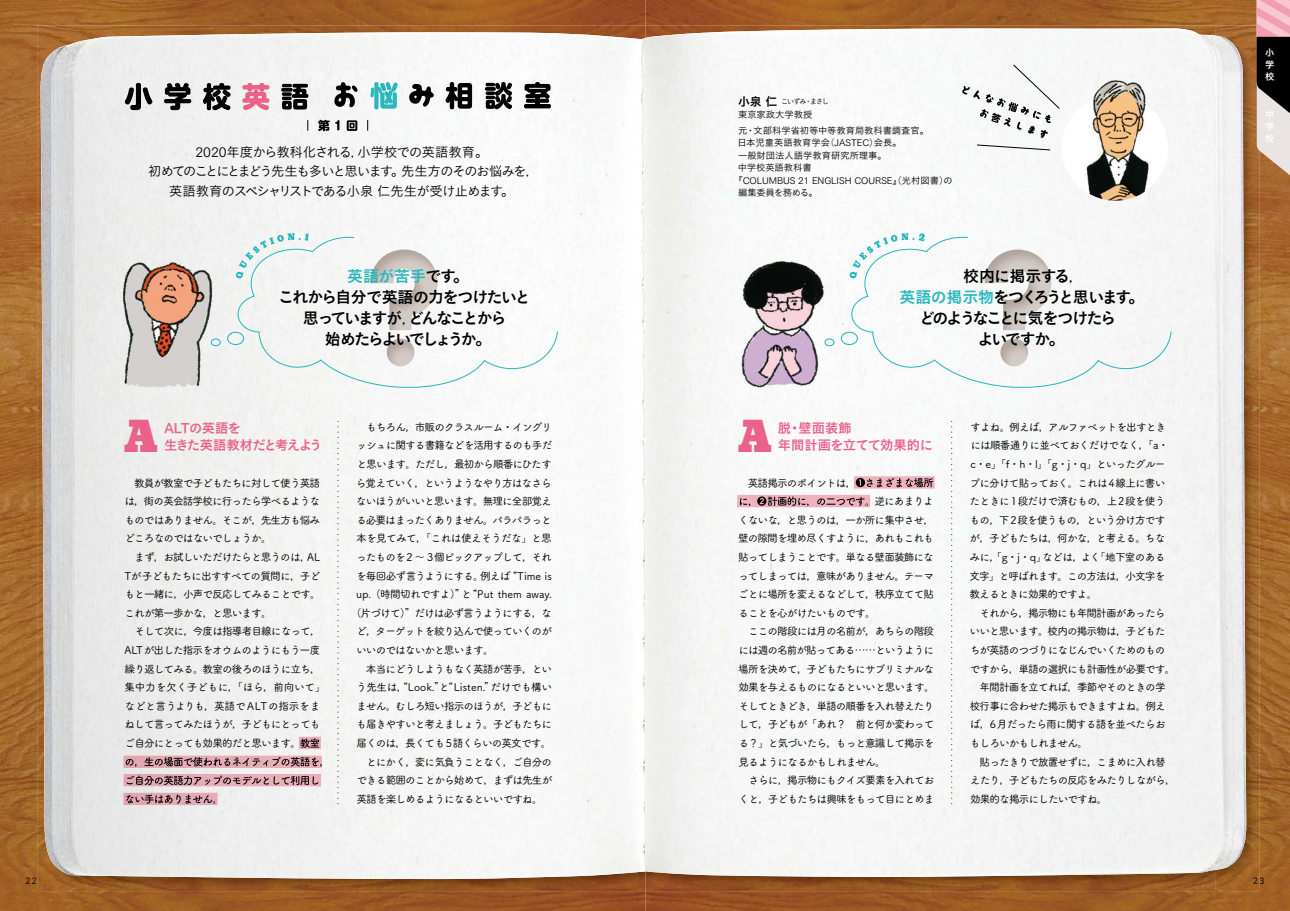
<style>
.page{position:relative;width:1290px;height:911px;background:#fff}
.page>*{position:absolute;margin:0;border:0;box-sizing:border-box;transform-origin:0 0}
.t1{font:800 44.25px "Cg Beton";color:#ea6189}
.t2{font:16px/21.2px "Koburina Go Std N W6";letter-spacing:-.1em;color:#000;text-align:center}
.t3{font:13.25px/19.5px "Koburina Go Std N W3";letter-spacing:-.08em;color:#000;text-align:center}
.t4{font:13.25px "Koburina Go Std N W6";letter-spacing:-.04em;color:#ea6189}
.t5{font:13.25px "Koburina Go Std N W6";letter-spacing:-.1em;color:#ea6189}
.t6{font:10.62px/18.6px "Tsuku A Rd Gothic Std M";letter-spacing:-.085em;color:#000;text-align:justify}
.t7{font:10.62px "Tsuku A Rd Gothic Std M";letter-spacing:-.02em;color:#000}
.t8{font:10.62px "Tsuku A Rd Gothic Std M";color:#000}
.t9{font:10.62px "Tsuku A Rd Gothic Std M";letter-spacing:-.055em;color:#000}
.t10{font:700 10.62px "Prestige Elite Std";color:#000}
.t11{font:9.25px/12.4px "Koburina Go Std N W3";color:#000}
.t12{font:9.25px "Tsuku Go Pro R";color:#000}
.t13{font:9.25px "Koburina Go Std N W3";letter-spacing:-.055em;color:#000}
.t14{font:9.25px/12.1px "Koburina Go Std N W6";color:#fff;text-align:justify}
.t15{font:7.12px "Koburina Go Std N W3";letter-spacing:-.15em;color:#000}
.s1{font-family:"Tsuku Go Pro R"}
.s2{font-family:"Ryumin Pro"}
.s3{color:#27b7bc}
.s4{font-family:"Tsuku Go Pro B"}
.s5{font-family:"Koburina Go Std N W1"}
.s6{font-family:"Tsuku A Rd Gothic Std B"}
.s7{font-family:"Ryumin Pro";font-weight:500}
.s8{font-family:"Koburina Go Std N W6";font-size:12px}
.s9{font-family:"Koburina Go Std N W3"}
.s10{font-family:"Tsuku A Rd Gothic Std B";font-size:9.75px}
</style>
<div class="page">
<img style="left:0;top:0;width:1290px;height:911px">
<img style="left:38px;top:26px;width:43px;height:866px">
<img style="left:81px;top:877px;width:1134px;height:15px">
<img style="left:81px;top:26px;width:564px;height:6px">
<img style="left:41px;top:32px;width:604px;height:847px">
<img style="left:115px;top:258px;width:101px;height:132px">
<svg style="left:337px;top:421px;width:1px;height:383px"></svg>
<svg style="left:232px;top:227px;width:333px;height:174px"></svg>
<div style="left:227px;top:332px;width:17px;height:13px;border:1px solid #27b7bc;border-radius:50%"></div>
<div style="left:211px;top:338px;width:10px;height:8px;border:1px solid #27b7bc;border-radius:50%"></div>
<svg style="left:408px;top:82px;width:143px;height:27px"></svg>
<svg style="left:370px;top:82px;width:28px;height:27px"></svg>
<svg style="left:281px;top:82px;width:77px;height:27px"></svg>
<svg style="left:242px;top:83px;width:27px;height:27px"></svg>
<svg style="left:125px;top:83px;width:106px;height:27px"></svg>
<img style="left:123px;top:755px;width:198px;height:13px">
<img style="left:126px;top:757px;width:195px;height:9px">
<img style="left:299px;top:736px;width:22px;height:13px">
<img style="left:300px;top:738px;width:19px;height:9px">
<img style="left:123px;top:774px;width:198px;height:12px">
<img style="left:127px;top:775px;width:191px;height:10px">
<img style="left:123px;top:792px;width:95px;height:13px">
<img style="left:126px;top:794px;width:89px;height:9px">
<svg style="left:318px;top:120px;width:39px;height:11px"></svg>
<svg style="left:236px;top:233px;width:73px;height:46px"></svg>
<img style="left:645px;top:877px;width:1px;height:15px">
<img style="left:1215px;top:26px;width:44px;height:866px">
<img style="left:645px;top:26px;width:570px;height:2px">
<img style="left:645px;top:28px;width:601px;height:849px">
<img style="left:727px;top:258px;width:101px;height:132px">
<div style="left:1062px;top:94px;width:106px;height:107px;background:#fff;border-radius:50%"></div>
<img style="left:1069px;top:68px;width:99px;height:26px">
<img style="left:1069px;top:94px;width:99px;height:107px">
<svg style="left:951px;top:421px;width:1px;height:383px"></svg>
<svg style="left:845px;top:227px;width:334px;height:174px"></svg>
<div style="left:841px;top:332px;width:17px;height:13px;border:1px solid #27b7bc;border-radius:50%"></div>
<div style="left:824px;top:338px;width:10px;height:8px;border:1px solid #27b7bc;border-radius:50%"></div>
<svg style="left:962px;top:64px;width:98px;height:74px"></svg>
<svg style="left:976px;top:144px;width:75px;height:6px"></svg>
<img style="left:854px;top:476px;width:81px;height:12px">
<svg style="left:856px;top:478px;width:9px;height:9px"></svg>
<img style="left:867px;top:478px;width:66px;height:9px">
<img style="left:737px;top:495px;width:133px;height:12px">
<svg style="left:740px;top:498px;width:10px;height:8px"></svg>
<svg style="left:757px;top:496px;width:9px;height:10px"></svg>
<img style="left:768px;top:496px;width:100px;height:10px">
<svg style="left:849px;top:233px;width:76px;height:46px"></svg>
<svg style="left:1257px;top:0;width:33px;height:184px;background:#937d79"></svg>
<p class="t10" style="left:25px;top:875px;width:14px">22</p>
<p class="t3" style="left:148px;top:142px;width:392px"><span class="s1">2020</span>年度から教科化される<span class="s2">，</span>小学校での英語教育。<br>初めてのことにとまどう先生も多いと思います。先生方のそのお悩みを<span class="s2">，</span>英語教育のスペシャリストである小泉仁先生が受け止めます。</p>
<h2 class="t2" style="left:278px;top:265px;width:254px"><span class="s3">英語が苦手</span>です。<br>これから自分で英語の力をつけたいと思っていますが<span class="s2">，</span>どんなことから<br>始めたらよいでしょうか。</h2>
<h1 class="t1" style="left:124px;top:408px;width:35px">A</h1>
<p class="t4" style="left:164px;top:418px;width:79px"><span class="s4">ALT</span>の英語を</p>
<p class="t5" style="left:164px;top:435px;width:160px">生きた英語教材だと考えよう</p>
<p class="t6" style="left:124px;top:472px;width:197px;text-indent:10px">教員が教室で子どもたちに対して使う英語は，街の英会話学校に行ったら学べるようなものではありません。そこが，先生方も悩みどころなのではないでしょうか。</p>
<p class="t6" style="left:125px;top:547px;width:198px;text-indent:10px">まず，お試しいただけたらと思うのは，AL Tが子どもたちに出すすべての質問に，子どもと一緒に，小声で反応してみることです。これが第一歩かな，と思います。</p>
<p class="t6" style="left:125px;top:621px;width:203px;text-align:center">そして次に，今度は指導者目線になって，<br>ALTが出した指示をオウムのようにもう一度繰り返してみる。教室の後ろのほうに立ち，集中力を欠く子どもに，<span class="s5">「</span>ほら，前向いて<span class="s5">」</span>などと言うよりも，英語でALTの指示をまねして言ってみたほうが，子どもにとってもご自分にとっても効果的だと思います。<span class="s6">教室</span></p>
<p class="t6" style="left:366px;top:417px;width:188px">もちろん，市販のクラスルーム・イングリ</p>
<p class="t6" style="left:356px;top:435px;width:197px">ッシュに関する書籍などを活用するのも手だ</p>
<p class="t6" style="left:356px;top:454px;width:197px">と思います。ただし，最初から順番にひたす</p>
<p class="t6" style="left:356px;top:472px;width:197px">ら覚えていく，というようなやり方はなさら</p>
<p class="t6" style="left:356px;top:491px;width:197px">ないほうがいいと思います。無理に全部覚え</p>
<p class="t6" style="left:356px;top:510px;width:197px">る必要はまったくありません。パラパラっと</p>
<p class="t9" style="left:356px;top:530px;width:197px">本を見てみて，<span class="s5">「</span>これは使えそうだな<span class="s5">」</span>と思</p>
<p class="t6" style="left:356px;top:547px;width:197px">ったものを2 ～ 3個ピックアップして，それ</p>
<p class="t6" style="left:356px;top:565px;width:197px">を毎回必ず言うようにする。例えば<span class="s7">“</span>Time is</p>
<p class="t8" style="left:356px;top:586px;width:197px">up.<span class="s5">（</span>時間切れですよ<span class="s5">）</span><span class="s7">”</span>と<span class="s7">“</span>Put them away.</p>
<p class="t6" style="left:351px;top:603px;width:203px"><span class="s5">（</span>片づけて<span class="s5">）</span><span class="s7">”</span>だけは必ず言うようにする，な</p>
<p class="t6" style="left:356px;top:621px;width:197px">ど，ターゲットを絞り込んで使っていくのが</p>
<p class="t6" style="left:356px;top:640px;width:139px">いいのではないかと思います。</p>
<p class="t6" style="left:366px;top:658px;width:188px">本当にどうしようもなく英語が苦手，とい</p>
<p class="t7" style="left:356px;top:679px;width:197px">う先生は，<span class="s7">“</span>Look.<span class="s7">”</span>と<span class="s7">“</span>Listen.<span class="s7">”</span>だけでも構い</p>
<p class="t6" style="left:356px;top:696px;width:197px">ません。むしろ短い指示のほうが，子どもに</p>
<p class="t6" style="left:356px;top:714px;width:197px">も届きやすいと考えましょう。子どもたちに</p>
<p class="t6" style="left:356px;top:733px;width:196px">届くのは，長くても 5語くらいの英文です。</p>
<p class="t6" style="left:366px;top:751px;width:188px">とにかく，変に気負うことなく，ご自分の</p>
<p class="t6" style="left:356px;top:770px;width:197px">できる範囲のことから始めて，まずは先生が</p>
<p class="t6" style="left:356px;top:789px;width:188px">英語を楽しめるようになるといいですね。</p>
<p class="t15" style="left:738px;top:96px;width:92px"><span class="s8">小泉仁</span>こいずみ・まさし</p>
<p class="t11" style="left:738px;top:108px;width:76px">東京家政大学教授</p>
<p class="t11" style="left:737px;top:124px;width:193px">元・文部科学省初等中等教育局教科書調査官。日本児童英語教育学会<span class="s5">（</span><span class="s1">JASTEC</span><span class="s5">）</span>会長。<br>一般財団法人語学教育研究所理事。<br>中学校英語教科書</p>
<p class="t12" style="left:733px;top:172px;width:221px"><span class="s5">『</span>COLUMBUS 21 ENGLISH COURSE<span class="s5">』（</span><span class="s9">光村図書</span><span class="s5">）</span><span class="s9">の</span></p>
<p class="t13" style="left:738px;top:186px;width:81px">編集委員を務める。</p>
<h2 class="t2" style="left:899px;top:265px;width:246px">校内に掲示する<span class="s2">，<br></span><span class="s3">英語の掲示物</span>をつくろうと思います。どのようなことに気をつけたら<br>よいですか。</h2>
<h1 class="t1" style="left:738px;top:408px;width:35px">A</h1>
<p class="t4" style="left:778px;top:418px;width:75px">脱・壁面装飾</p>
<p class="t4" style="left:778px;top:435px;width:157px">年間計画を立てて効果的に</p>
<p class="t6" style="left:748px;top:472px;width:187px">英語掲示のポイントは，<span class="s10">❶</span><span class="s6">さまざまな場所</span></p>
<p class="t6" style="left:738px;top:510px;width:198px">くないな，と思うのは，一か所に集中させ，壁の隙間を埋め尽くすように，あれもこれも貼ってしまうことです。単なる壁面装飾になってしまっては，意味がありません。テーマごとに場所を変えるなどして，秩序立てて貼ることを心がけたいものです。</p>
<p class="t6" style="left:738px;top:621px;width:198px;text-indent:10px">ここの階段には月の名前が，あちらの階段には週の名前が貼ってある……というように場所を決めて，子どもたちにサブリミナルな効果を与えるものになるといいと思います。そしてときどき，単語の順番を入れ替えたりして，子どもが<span class="s5">「</span>あれ？ 前と何か変わってる？<span class="s5">」</span>と気づいたら，もっと意識して掲示を見るようになるかもしれません。</p>
<p class="t6" style="left:739px;top:770px;width:197px;text-align:right">さらに，掲示物にもクイズ要素を入れておくと，子どもたちは興味をもって目にとめま</p>
<p class="t6" style="left:969px;top:417px;width:201px;text-align:left">すよね。例えば，アルファベットを出すときには順番通りに並べておくだけでなく，<span class="s5">「</span>a・c・e<span class="s5">」「</span>f・h・l<span class="s5">」「</span>g・j・q<span class="s5">」</span>といったグループに分けて貼っておく。これは4線上に書いたときに1段だけで済むもの，上2段を使うもの，下2段を使うもの，という分け方ですが，子どもたちは，何かな，と考える。ちなみに，<span class="s5">「</span>g・j・q<span class="s5">」</span>などは，よく<span class="s5">「</span>地下室のある文字<span class="s5">」</span>と呼ばれます。この方法は，小文字を教えるときに効果的ですよ。</p>
<p class="t6" style="left:979px;top:603px;width:188px">それから，掲示物にも年間計画があったら</p>
<p class="t6" style="left:969px;top:621px;width:197px">いいと思います。校内の掲示物は，子どもた</p>
<p class="t6" style="left:970px;top:640px;width:197px">ちが英語のつづりになじんでいくためのもの</p>
<p class="t6" style="left:970px;top:658px;width:207px">ですから，単語の選択にも計画性が必要です。</p>
<p class="t6" style="left:979px;top:677px;width:188px">年間計画を立てれば，季節やそのときの学</p>
<p class="t6" style="left:970px;top:696px;width:197px">校行事に合わせた掲示もできますよね。例え</p>
<p class="t6" style="left:970px;top:714px;width:197px">ば，6月だったら雨に関する語を並べたらお</p>
<p class="t6" style="left:970px;top:733px;width:120px">もしろいかもしれません。</p>
<p class="t6" style="left:979px;top:751px;width:188px">貼ったきりで放置せずに，こまめに入れ替</p>
<p class="t6" style="left:970px;top:770px;width:207px">えたり，子どもたちの反応をみたりしながら，</p>
<p class="t6" style="left:970px;top:789px;width:139px">効果的な掲示にしたいですね。</p>
<p class="t14" style="left:1265px;top:46px;width:10px">小学校</p>
<p class="t14" style="left:1265px;top:109px;width:10px">中学校</p>
<p class="t10" style="left:1252px;top:875px;width:14px">23</p>
</div>
